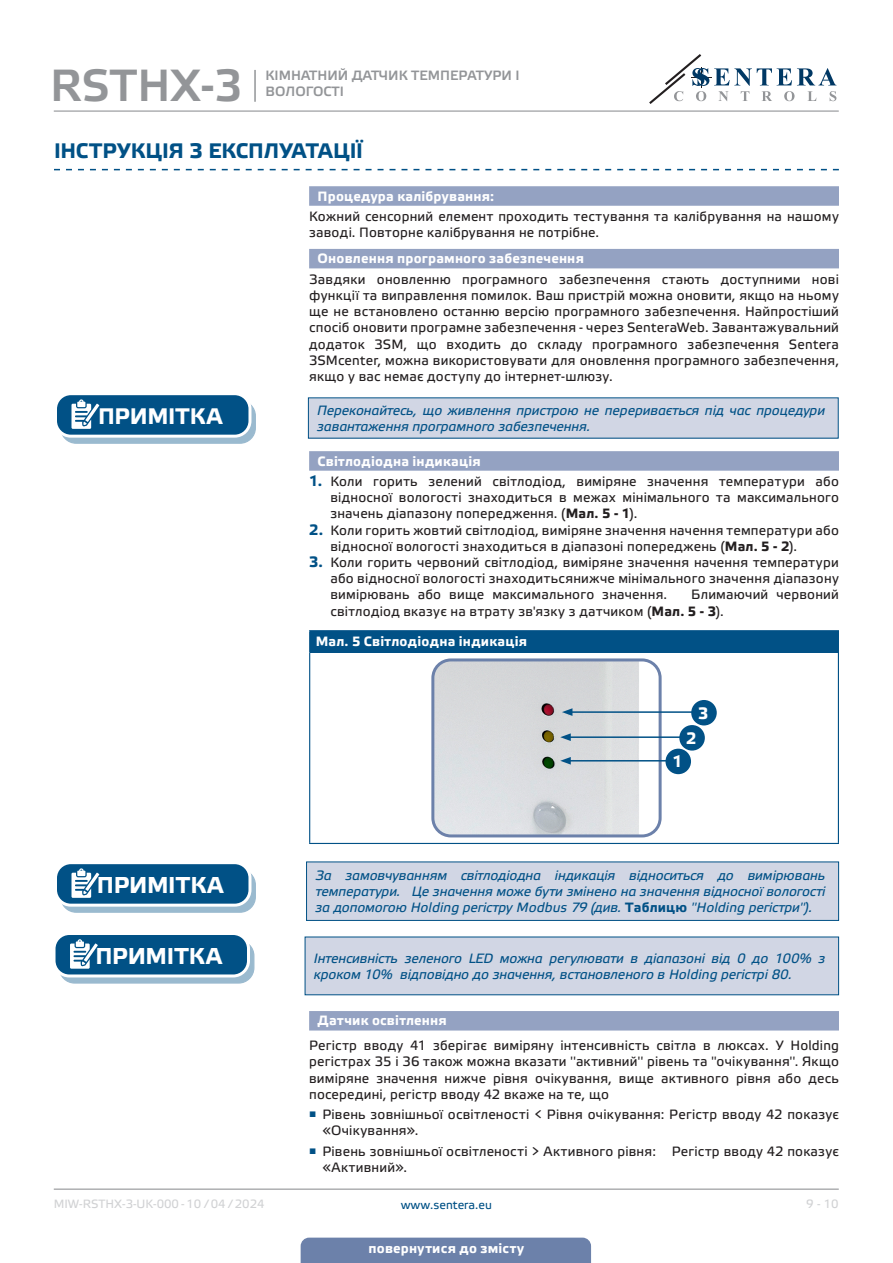
<style>
.page{position:relative;width:893px;height:1263px;background:#fff}
.page>*{position:absolute;margin:0;border:0;box-sizing:border-box;transform-origin:0 0}
.t1{font:45px "Etelka Medium Pro";color:#939598}
.t2{font:700 22.95px "Etelka Text Pro";letter-spacing:-.005em;color:#fff}
.t3{font:700 22.5px "Etelka Text Pro";letter-spacing:-.005em;color:#fff}
.t4{font:700 21px "Etelka Text Pro";color:#015186}
.TABLE_TEXT_WHITE{font:700 16.5px "Etelka Text Pro";color:#fff}
.body{font:13.5px/16.2px "Etelka Text Pro";letter-spacing:.015em;color:#231f20}
.attention{font:italic 13.5px/16.2px "Etelka Text Pro";letter-spacing:-.005em;color:#015186}
.Number-roman{font:700 13.5px "Etelka Text Pro";letter-spacing:.015em;color:#fff}
.t5{font:13.5px/16.2px "Etelka Medium Pro";color:#939598}
.table_text{font:700 13.5px "Etelka Text Pro";letter-spacing:.02em;color:#fff}
.t6{font:12px "Etelka Text Pro";color:#d1d2d4}
.t7{font:12px "Etelka Text Pro";color:#015186}
.s1{font-weight:700;font-size:15px;color:#015186}
.s2{font-weight:700}
.s3{font-weight:700;font-style:normal}
</style>
<div class="page">
<hr style="left:54px;top:111px;width:785px;height:1px;background:#939598">
<hr style="left:54px;top:1188px;width:785px;height:2px;background:#939598">
<svg style="left:649px;top:54px;width:187px;height:50px"></svg>
<div style="left:301px;top:1237px;width:290px;height:26px;background:#6c81aa"></div>
<hr style="left:254px;top:70px;width:2px;height:32px;background:#939598">
<svg style="left:54px;top:169px;width:785px;height:1px"></svg>
<div style="left:309px;top:186px;width:530px;height:20px;background:#94a2c2"></div>
<div style="left:309px;top:249px;width:530px;height:19px;background:#94a2c2"></div>
<div style="left:309px;top:451px;width:530px;height:20px;background:#94a2c2"></div>
<div style="left:309px;top:1011px;width:530px;height:19px;background:#94a2c2"></div>
<div style="left:61px;top:401px;width:194px;height:42px;background:#9abacf;border-radius:15px"></div>
<div style="left:60px;top:400px;width:196px;height:44px;border:1px solid #015186;border-radius:15px"></div>
<div style="left:56px;top:394px;width:194px;height:42px;background:#015186;border-radius:15px"></div>
<div style="left:54px;top:392px;width:197px;height:46px;border:3px solid #fff;border-radius:15px"></div>
<svg style="left:71px;top:399px;width:34px;height:38px"></svg>
<div style="left:308px;top:398px;width:530px;height:40px;background:#d1d6e4"></div>
<div style="left:310px;top:631px;width:528px;height:21px;background:#015186"></div>
<svg style="left:309px;top:631px;width:1px;height:21px"></svg>
<hr style="left:309px;top:630px;width:530px;height:1px;background:#015186">
<svg style="left:838px;top:631px;width:1px;height:21px"></svg>
<hr style="left:309px;top:652px;width:1px;height:191px;background:#015186">
<hr style="left:838px;top:652px;width:1px;height:191px;background:#015186">
<hr style="left:309px;top:843px;width:530px;height:1px;background:#015186">
<img style="left:435px;top:662px;width:223px;height:174px">
<div style="left:431px;top:658px;width:231px;height:179px;border:3px solid #6c81aa;border-radius:18px"></div>
<hr style="left:570px;top:711px;width:130px;height:2px;background:#015186">
<svg style="left:562px;top:708px;width:10px;height:8px"></svg>
<hr style="left:568px;top:736px;width:119px;height:2px;background:#015186">
<svg style="left:560px;top:733px;width:11px;height:8px"></svg>
<hr style="left:568px;top:760px;width:119px;height:1px;background:#015186">
<svg style="left:560px;top:757px;width:11px;height:8px"></svg>
<div style="left:691px;top:700px;width:26px;height:25px;background:#015186;border-radius:50%"></div>
<div style="left:679px;top:725px;width:26px;height:25px;background:#015186;border-radius:50%"></div>
<div style="left:665px;top:749px;width:26px;height:25px;background:#015186;border-radius:50%"></div>
<div style="left:61px;top:870px;width:194px;height:42px;background:#9abacf;border-radius:15px"></div>
<div style="left:60px;top:869px;width:196px;height:44px;border:1px solid #015186;border-radius:15px"></div>
<div style="left:56px;top:863px;width:194px;height:42px;background:#015186;border-radius:15px"></div>
<div style="left:54px;top:861px;width:197px;height:46px;border:3px solid #fff;border-radius:15px"></div>
<svg style="left:71px;top:868px;width:34px;height:38px"></svg>
<div style="left:307px;top:862px;width:532px;height:58px;background:#d1d6e4"></div>
<div style="left:306px;top:861px;width:533px;height:60px;border:1px solid #015186"></div>
<div style="left:59px;top:940px;width:195px;height:43px;background:linear-gradient(to right,#9abacf,#9bbbd0);border-radius:15px"></div>
<div style="left:59px;top:940px;width:195px;height:44px;border:1px solid #015186;border-radius:15px"></div>
<div style="left:54px;top:933px;width:194px;height:43px;background:#015186;border-radius:15px"></div>
<div style="left:53px;top:932px;width:197px;height:45px;border:3px solid #fff;border-radius:15px"></div>
<svg style="left:70px;top:939px;width:33px;height:38px"></svg>
<div style="left:305px;top:937px;width:534px;height:58px;background:#d1d6e4"></div>
<h1 class="t1" style="left:50px;top:61px;width:194px">RSTHX-3</h1>
<p class="t5" style="left:266px;top:68px;width:256px">КІМНАТНИЙ ДАТЧИК ТЕМПЕРАТУРИ І<br>ВОЛОГОСТІ</p>
<p class="t4" style="left:54px;top:139px;width:311px">ІНСТРУКЦІЯ З ЕКСПЛУАТАЦІЇ</p>
<p class="Number-roman" style="left:318px;top:188px;width:178px">Процедура калібрування:</p>
<p class="body" style="left:309px;top:209px;width:531px">Кожний сенсорний елемент проходить тестування та калібрування на нашому заводі. Повторне калібрування не потрібне.</p>
<p class="Number-roman" style="left:318px;top:251px;width:268px">Оновлення програмного забезпечення</p>
<p class="body" style="left:309px;top:272px;width:531px;text-align:justify">Завдяки оновленню програмного забезпечення стають доступними нові функції та виправлення помилок. Ваш пристрій можна оновити, якщо на ньому ще не встановлено останню версію програмного забезпечення. Найпростіший спосіб оновити програмне забезпечення - через SenteraWeb. Завантажувальний додаток 3SM, що входить до складу програмного забезпечення Sentera 3SMcenter, можна використовувати для оновлення програмного забезпечення, якщо у вас немає доступу до інтернет-шлюзу.</p>
<p class="t3" style="left:98px;top:404px;width:125px">ПРИМІТКА</p>
<p class="attention" style="left:317px;top:403px;width:509px">Переконайтесь, що живлення пристрою не переривається під час процедури завантаження програмного забезпечення.</p>
<p class="Number-roman" style="left:318px;top:453px;width:165px">Світлодіодна індикація</p>
<p class="body" style="left:330px;top:474px;width:510px;text-align:justify;text-indent:-21px"><span class="s1">1.</span> Коли горить зелений світлодіод, виміряне значення температури або відносної вологості знаходиться в межах мінімального та максимального значень діапазону попередження. (<span class="s2">Мал. 5 - 1</span>).</p>
<p class="body" style="left:330px;top:523px;width:510px;text-indent:-21px"><span class="s1">2.</span> Коли горить жовтий світлодіод, виміряне значення начення температури або відносної вологості знаходиться в діапазоні попереджень (<span class="s2">Мал. 5 - 2</span>).</p>
<p class="body" style="left:330px;top:555px;width:510px;text-align:justify;text-indent:-21px"><span class="s1">3.</span> Коли горить червоний світлодіод, виміряне значення начення температури або відносної вологості знаходитьсянижче мінімального значення діапазону вимірювань або вище максимального значення.</p>
<p class="body" style="left:330px;top:587px;width:510px;text-indent:361px">Блимаючий червоний світлодіод вказує на втрату зв'язку з датчиком (<span class="s2">Мал. 5 - 3</span>).</p>
<p class="table_text" style="left:316px;top:634px;width:213px">Мал. 5 Світлодіодна індикація</p>
<p class="TABLE_TEXT_WHITE" style="left:698px;top:704px;width:12px">3</p>
<p class="TABLE_TEXT_WHITE" style="left:686px;top:729px;width:12px">2</p>
<p class="TABLE_TEXT_WHITE" style="left:672px;top:752px;width:12px">1</p>
<p class="t2" style="left:97px;top:873px;width:128px">ПРИМІТКА</p>
<p class="attention" style="left:315px;top:868px;width:512px;text-align:justify">За замовчуванням світлодіодна індикація відноситься до вимірювань температури. Це значення може бути змінено на значення відносної вологості за допомогою Holding регістру Modbus 79 (див. <span class="s3">Таблицю</span> ''Holding регістри'').</p>
<p class="t2" style="left:96px;top:944px;width:128px">ПРИМІТКА</p>
<p class="attention" style="left:314px;top:951px;width:513px">Інтенсивність зеленого LED можна регулювати в діапазоні від 0 до 100% з кроком 10% відповідно до значення, встановленого в Holding регістрі 80.</p>
<p class="Number-roman" style="left:318px;top:1013px;width:131px">Датчик освітлення</p>
<p class="body" style="left:309px;top:1038px;width:531px;text-align:justify">Регістр вводу 41 зберігає виміряну інтенсивність світла в люксах. У Holding регістрах 35 і 36 також можна вказати ''активний'' рівень та ''очікування''. Якщо виміряне значення нижче рівня очікування, вище активного рівня або десь посередині, регістр вводу 42 вкаже на те, що</p>
<p class="body" style="left:322px;top:1107px;width:518px;text-indent:-13px"><sup>■</sup> Рівень зовнішньої освітленості &lt; Рівня очікування: Регістр вводу 42 показує «Очікування».</p>
<p class="body" style="left:322px;top:1144px;width:518px;text-indent:-13px"><sup>■</sup> Рівень зовнішньої освітленості &gt; Активного рівня: Регістр вводу 42 показує «Активний».</p>
<p class="t6" style="left:54px;top:1197px;width:212px">MIW-RSTHX-3-UK-000 - 10 / 04 / 2024</p>
<p class="t7" style="left:401px;top:1198px;width:93px">www.sentera.eu</p>
<p class="t6" style="left:806px;top:1197px;width:34px">9 - 10</p>
<p class="Number-roman" style="left:369px;top:1240px;width:157px">повернутися до змісту</p>
</div>
